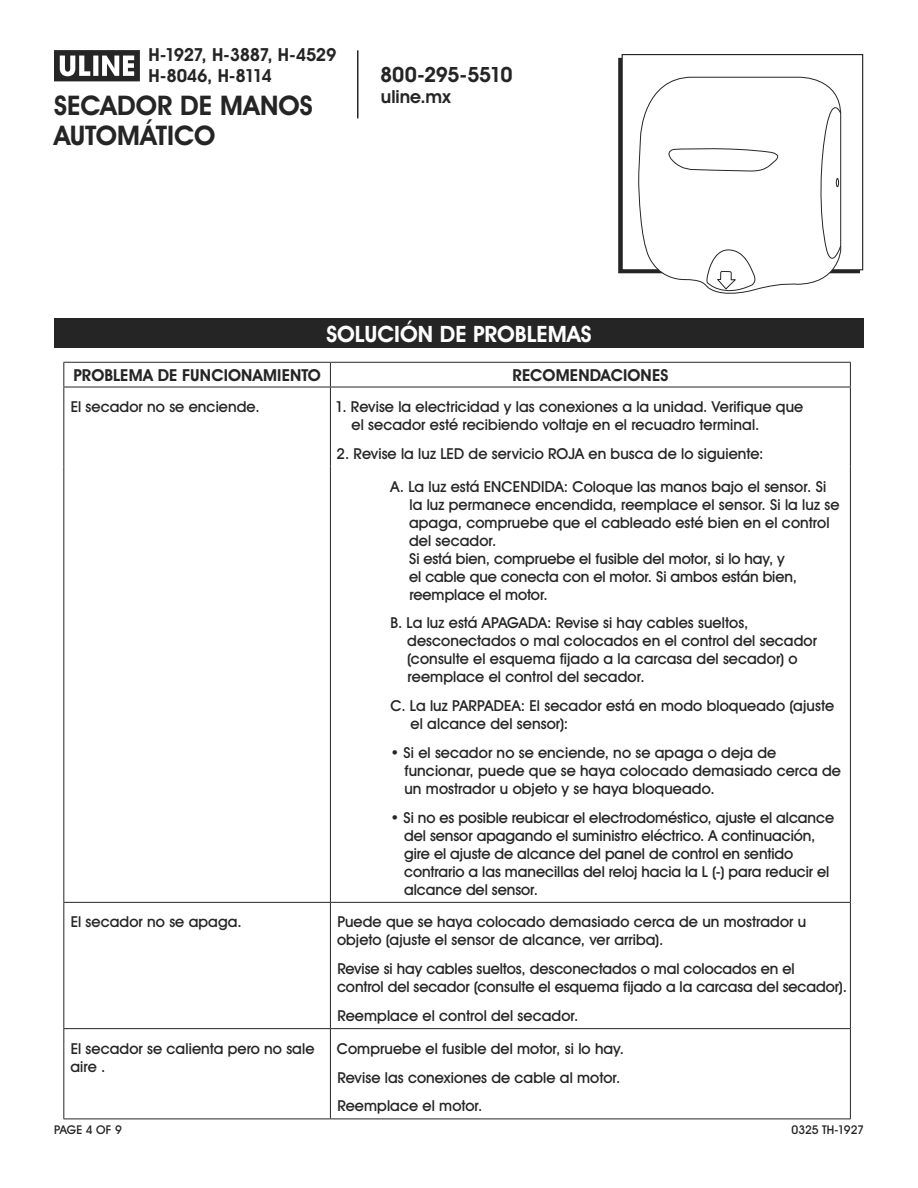
<style>
.page{position:relative;width:918px;height:1188px;background:#fff}
.page>*{position:absolute;margin:0;border:0;box-sizing:border-box;transform-origin:0 0}
.t1{font:700 27px/30px "Uline Two Knine";color:#252525}
.t2{font:700 22.5px "Uline Two Knine";letter-spacing:.005em;color:#fff}
.t3{font:700 21px "Uline Two Knine";letter-spacing:-.02em;color:#252525}
.t4{font:700 18px/21px "Uline Two Knine";letter-spacing:-.02em;color:#252525}
.t5{font:700 16.5px "Uline Two Knine";letter-spacing:.01em;color:#252525}
.t6{font:15px/18px "Uline Two Knine";letter-spacing:.005em;color:#252525}
.t7{font:12px "Uline Two Knine";letter-spacing:-.005em;color:#252525}
</style>
<div class="page">
<hr style="left:357px;top:50px;width:1px;height:68px;background:#252525">
<svg style="left:54px;top:50px;width:86px;height:31px"></svg>
<div style="left:54px;top:318px;width:810px;height:30px;background:#252525"></div>
<hr style="left:63px;top:387px;width:267px;height:1px;background:#252525">
<hr style="left:63px;top:387px;width:1px;height:79px;background:#252525">
<hr style="left:330px;top:387px;width:521px;height:1px;background:#252525">
<hr style="left:850px;top:387px;width:1px;height:79px;background:#252525">
<hr style="left:63px;top:466px;width:1px;height:436px;background:#252525">
<hr style="left:850px;top:466px;width:1px;height:436px;background:#252525">
<hr style="left:63px;top:902px;width:267px;height:1px;background:#252525">
<hr style="left:63px;top:903px;width:1px;height:125px;background:#252525">
<hr style="left:330px;top:902px;width:521px;height:1px;background:#252525">
<hr style="left:330px;top:903px;width:1px;height:125px;background:#252525">
<hr style="left:850px;top:903px;width:1px;height:125px;background:#252525">
<hr style="left:63px;top:1028px;width:267px;height:1px;background:#252525">
<hr style="left:63px;top:1029px;width:1px;height:90px;background:#252525">
<hr style="left:330px;top:1028px;width:521px;height:1px;background:#252525">
<hr style="left:330px;top:1029px;width:1px;height:90px;background:#252525">
<hr style="left:850px;top:1029px;width:1px;height:90px;background:#252525">
<hr style="left:63px;top:1119px;width:267px;height:1px;background:#252525">
<hr style="left:330px;top:1119px;width:521px;height:1px;background:#252525">
<svg style="left:63px;top:362px;width:788px;height:25px"></svg>
<hr style="left:330px;top:387px;width:1px;height:79px;background:#252525">
<hr style="left:330px;top:466px;width:1px;height:436px;background:#252525">
<div style="left:622px;top:54px;width:241px;height:216px;border:1px solid #252525"></div>
<svg style="left:638px;top:76px;width:204px;height:214px"></svg>
<svg style="left:663px;top:146px;width:120px;height:25px"></svg>
<svg style="left:818px;top:94px;width:24px;height:177px"></svg>
<svg style="left:706px;top:249px;width:51px;height:45px"></svg>
<p class="t4" style="left:148px;top:44px;width:190px">H-1927, H-3887, H-4529<br>H-8046, H-8114</p>
<h1 class="t1" style="left:54px;top:90px;width:260px">SECADOR DE MANOS<br>AUTOMÁTICO</h1>
<h3 class="t3" style="left:380px;top:62px;width:134px">800-295-5510</h3>
<p class="t4" style="left:381px;top:86px;width:71px">uline.mx</p>
<h2 class="t2" style="left:326px;top:320px;width:267px">SOLUCIÓN DE PROBLEMAS</h2>
<p class="t5" style="left:74px;top:365px;width:249px">PROBLEMA DE FUNCIONAMIENTO</p>
<p class="t5" style="left:513px;top:365px;width:157px">RECOMENDACIONES</p>
<p class="t6" style="left:71px;top:398px;width:190px">El secador no se enciende.</p>
<p class="t6" style="left:352px;top:398px;width:453px;text-indent:-17px">1. Revise la electricidad y las conexiones a la unidad. Verifique que el secador esté recibiendo voltaje en el recuadro terminal.</p>
<p class="t6" style="left:390px;top:437px;width:437px;line-height:32.7px;text-indent:-54px">2. Revise la luz LED de servicio ROJA en busca de lo siguiente:<br>A. La luz está ENCENDIDA: Coloque las manos bajo el sensor. Si</p>
<p class="t6" style="left:409px;top:495px;width:432px">la luz permanece encendida, reemplace el sensor. Si la luz se apaga, compruebe que el cableado esté bien en el control del secador.<br>Si está bien, compruebe el fusible del motor, si lo hay, y<br>el cable que conecta con el motor. Si ambos están bien, reemplace el motor.</p>
<p class="t6" style="left:407px;top:614px;width:411px;text-indent:-17px">B. La luz está APAGADA: Revise si hay cables sueltos, desconectados o mal colocados en el control del secador (consulte el esquema fijado a la carcasa del secador) o reemplace el control del secador.</p>
<p class="t6" style="left:411px;top:697px;width:425px;text-indent:-20px">C. La luz PARPADEA: El secador está en modo bloqueado (ajuste el alcance del sensor):</p>
<p class="t6" style="left:404px;top:743px;width:438px;text-indent:-14px">• Si el secador no se enciende, no se apaga o deja de funcionar, puede que se haya colocado demasiado cerca de un mostrador u objeto y se haya bloqueado.</p>
<p class="t6" style="left:404px;top:808px;width:431px;text-indent:-14px">• Si no es posible reubicar el electrodoméstico, ajuste el alcance del sensor apagando el suministro eléctrico. A continuación, gire el ajuste de alcance del panel de control en sentido contrario a las manecillas del reloj hacia la L (-) para reducir el alcance del sensor.</p>
<p class="t6" style="left:71px;top:913px;width:172px">El secador no se apaga.</p>
<p class="t6" style="left:337px;top:913px;width:471px">Puede que se haya colocado demasiado cerca de un mostrador u objeto (ajuste el sensor de alcance, ver arriba).</p>
<p class="t6" style="left:337px;top:960px;width:511px">Revise si hay cables sueltos, desconectados o mal colocados en el<br>control del secador (consulte el esquema fijado a la carcasa del secador).</p>
<p class="t6" style="left:337px;top:1007px;width:243px">Reemplace el control del secador.</p>
<p class="t6" style="left:70px;top:1039px;width:246px">El secador se calienta pero no sale aire .</p>
<p class="t6" style="left:337px;top:1034px;width:289px;line-height:28.8px">Compruebe el fusible del motor, si lo hay.<br>Revise las conexiones de cable al motor.<br>Reemplace el motor.</p>
<p class="t7" style="left:54px;top:1122px;width:69px">PAGE 4 OF 9</p>
<p class="t7" style="left:791px;top:1122px;width:74px">0325 TH-1927</p>
</div>
